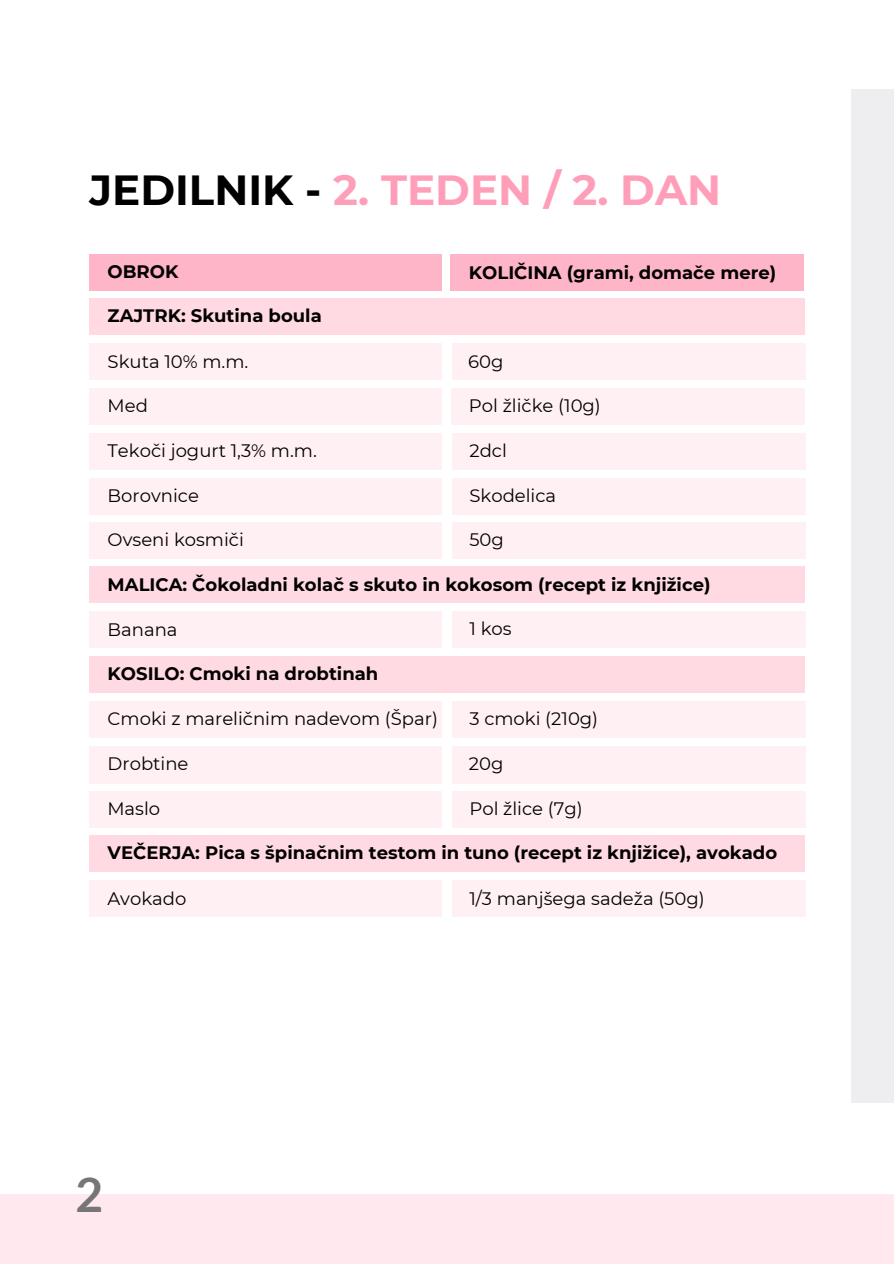
<style>
.page{position:relative;width:894px;height:1264px;background:#fff}
.page>*{position:absolute;margin:0;border:0;box-sizing:border-box;transform-origin:0 0}
.t1{font:700 48px "Lato";color:#767676}
.t2{font:700 42px "Montserrat";color:#ff9eb8}
.t3{font:18px "Montserrat";color:#000}
.t4{font:700 18px "Montserrat";color:#000}
.s1{color:#000}
</style>
<div class="page">
<div style="left:0;top:1193px;width:893px;height:70px;background:#ffe9ef"></div>
<div style="left:851px;top:89px;width:42px;height:1014px;background:#eeeef0"></div>
<div style="left:89px;top:254px;width:353px;height:36px;background:#ffb5c8"></div>
<div style="left:450px;top:254px;width:354px;height:36px;background:#ffb5c8"></div>
<div style="left:89px;top:299px;width:715px;height:36px;background:#ffdae3"></div>
<div style="left:89px;top:344px;width:353px;height:36px;background:#fff0f4"></div>
<div style="left:451px;top:344px;width:354px;height:36px;background:#fff0f4"></div>
<div style="left:89px;top:388px;width:353px;height:36px;background:#fff0f4"></div>
<div style="left:451px;top:388px;width:353px;height:36px;background:#fff0f4"></div>
<div style="left:89px;top:433px;width:353px;height:36px;background:#fff0f4"></div>
<div style="left:451px;top:433px;width:354px;height:36px;background:#fff0f4"></div>
<div style="left:89px;top:567px;width:715px;height:36px;background:#ffdae3"></div>
<div style="left:89px;top:656px;width:715px;height:36px;background:#ffdae3"></div>
<div style="left:89px;top:611px;width:353px;height:36px;background:#fff0f4"></div>
<div style="left:451px;top:611px;width:354px;height:36px;background:#fff0f4"></div>
<div style="left:89px;top:835px;width:715px;height:36px;background:#ffdae3"></div>
<div style="left:89px;top:701px;width:353px;height:36px;background:#fff0f4"></div>
<div style="left:451px;top:701px;width:354px;height:36px;background:#fff0f4"></div>
<div style="left:89px;top:746px;width:353px;height:37px;background:#fff0f4"></div>
<div style="left:451px;top:746px;width:354px;height:37px;background:#fff0f4"></div>
<div style="left:89px;top:791px;width:353px;height:36px;background:#fff0f4"></div>
<div style="left:451px;top:791px;width:354px;height:36px;background:#fff0f4"></div>
<div style="left:89px;top:478px;width:353px;height:36px;background:#fff0f4"></div>
<div style="left:451px;top:478px;width:354px;height:36px;background:#fff0f4"></div>
<div style="left:89px;top:522px;width:353px;height:36px;background:#fff0f4"></div>
<div style="left:451px;top:522px;width:354px;height:36px;background:#fff0f4"></div>
<div style="left:89px;top:880px;width:353px;height:36px;background:#fff0f4"></div>
<div style="left:451px;top:880px;width:354px;height:36px;background:#fff0f4"></div>
<p class="t2" style="left:89px;top:164px;width:633px"><span class="s1">JEDILNIK -</span> 2. TEDEN / 2. DAN</p>
<p class="t4" style="left:108px;top:260px;width:72px">OBROK</p>
<p class="t4" style="left:469px;top:262px;width:309px">KOLIČINA (grami, domače mere)</p>
<p class="t4" style="left:108px;top:305px;width:215px">ZAJTRK: Skutina boula</p>
<p class="t3" style="left:108px;top:350px;width:142px">Skuta 10% m.m.</p>
<p class="t3" style="left:108px;top:395px;width:42px">Med</p>
<p class="t3" style="left:108px;top:439px;width:211px">Tekoči jogurt 1,3% m.m.</p>
<p class="t3" style="left:468px;top:350px;width:37px">60g</p>
<p class="t3" style="left:469px;top:395px;width:133px">Pol žličke (10g)</p>
<p class="t3" style="left:469px;top:439px;width:39px">2dcl</p>
<p class="t3" style="left:108px;top:485px;width:93px">Borovnice</p>
<p class="t3" style="left:469px;top:485px;width:88px">Skodelica</p>
<p class="t3" style="left:108px;top:529px;width:138px">Ovseni kosmiči</p>
<p class="t3" style="left:469px;top:529px;width:36px">50g</p>
<p class="t4" style="left:108px;top:573px;width:604px">MALICA: Čokoladni kolač s skuto in kokosom (recept iz knjižice)</p>
<p class="t3" style="left:108px;top:618px;width:71px">Banana</p>
<p class="t4" style="left:108px;top:662px;width:272px">KOSILO: Cmoki na drobtinah</p>
<p class="t3" style="left:469px;top:617px;width:44px">1 kos</p>
<p class="t3" style="left:108px;top:708px;width:332px">Cmoki z mareličnim nadevom (Špar)</p>
<p class="t3" style="left:108px;top:752px;width:82px">Drobtine</p>
<p class="t3" style="left:107px;top:797px;width:54px">Maslo</p>
<p class="t3" style="left:469px;top:797px;width:115px">Pol žlice (7g)</p>
<p class="t3" style="left:469px;top:708px;width:130px">3 cmoki (210g)</p>
<p class="t3" style="left:469px;top:752px;width:36px">20g</p>
<p class="t4" style="left:108px;top:841px;width:670px">VEČERJA: Pica s špinačnim testom in tuno (recept iz knjižice), avokado</p>
<p class="t3" style="left:107px;top:887px;width:80px">Avokado</p>
<p class="t3" style="left:469px;top:887px;width:237px">1/3 manjšega sadeža (50g)</p>
<p class="t1" style="left:75px;top:1164px;width:29px">2</p>
</div>
